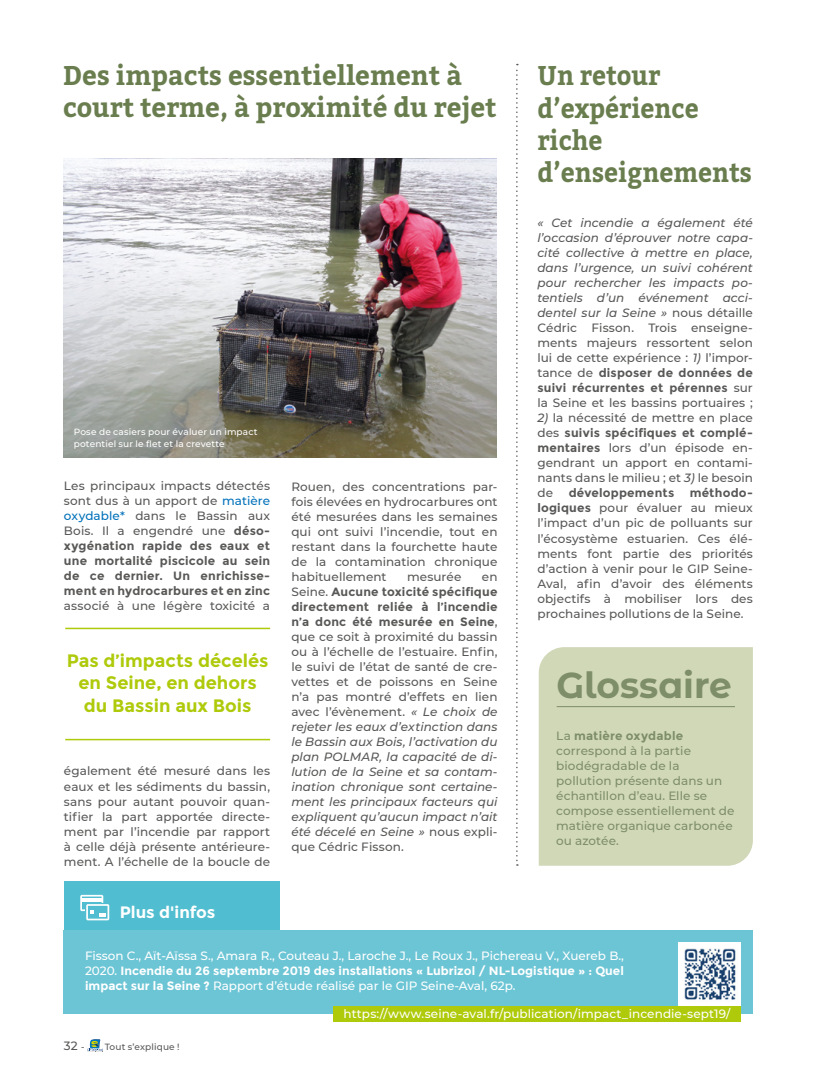
<style>
.page{position:relative;width:838px;height:1085px;background:#fff}
.page>*{position:absolute;margin:0;border:0;box-sizing:border-box;transform-origin:0 0}
.t1{font:700 36px "Montserrat Alternates";color:#7e8e69}
.t2{font:700 27px/32.4px "Bitter";color:#697d4e}
.t3{font:700 27px/32.4px "Bitter";color:#697d4e;scale:.92 1}
.t4{font:700 18px/22.5px "Montserrat";color:#afca0b;text-align:center}
.t5{font:700 16.5px "Montserrat";color:#fff}
.t6{font:italic 500 12px/15px "Montserrat";letter-spacing:.005em;color:#595857;text-align:justify}
.t7{font:500 12px/15px "Montserrat";letter-spacing:.005em;color:#595857;text-align:justify}
.t8{font:500 12px/15px "Montserrat";color:#fff;text-align:justify}
.t9{font:700 12px/15px "Montserrat";letter-spacing:.015em;color:#595857;text-align:justify}
.t10{font:500 12px/15px "Montserrat";letter-spacing:.005em;color:#7e8e69}
.t11{font:500 9px/12px "Montserrat";letter-spacing:.015em;color:#fff}
.t12{font:500 9px "Montserrat";letter-spacing:.015em;color:#595857}
.s1{font-weight:500}
.s2{font-weight:500;color:#0071ba}
.s3{font-style:normal}
.s4{font-weight:700;font-style:normal}
.s5{font-style:italic}
.s6{font-weight:700}
.s7{font-size:9px}
</style>
<div class="page">
<svg style="left:87px;top:1039px;width:16px;height:13px"></svg>
<div style="left:539px;top:647px;width:214px;height:218px;background:#d1d8b8"></div>
<hr style="left:556px;top:706px;width:179px;height:1px;background:#7e8e69">
<img style="left:63px;top:159px;width:433px;height:298px">
<hr style="left:65px;top:627px;width:205px;height:2px;background:#afca0b">
<hr style="left:65px;top:738px;width:205px;height:2px;background:#afca0b">
<div style="left:64px;top:881px;width:215px;height:49px;background:#50bed0"></div>
<div style="left:64px;top:930px;width:689px;height:83px;background:#6cc5d5"></div>
<svg style="left:80px;top:894px;width:29px;height:26px"></svg>
<img style="left:679px;top:942px;width:61px;height:63px">
<div style="left:333px;top:1006px;width:407px;height:15px;background:#afca0b"></div>
<svg style="left:516px;top:64px;width:2px;height:801px"></svg>
<h2 class="t2" style="left:63px;top:60px;width:435px">Des impacts essentiellement à court terme, à proximité du rejet</h2>
<p class="t11" style="left:74px;top:425px;width:185px">Pose de casiers pour évaluer un impact potentiel sur le flet et la crevette</p>
<p class="t9" style="left:64px;top:478px;width:208px"><span class="s1">Les principaux impacts détectés sont dus à un apport de</span> <span class="s2">matière oxydable*</span> <span class="s1">dans le Bassin aux Bois. Il a engendré une</span> déso&shy;xygénation rapide des eaux et une mortalité piscicole au sein de ce dernier. Un enrichisse&shy;ment en hydrocarbures et en zinc</p>
<p class="t7" style="left:64px;top:598px;width:208px">associé à une légère toxicité a</p>
<h3 class="t4" style="left:67px;top:649px;width:203px">Pas d’impacts décelés en Seine, en dehors du Bassin aux Bois</h3>
<p class="t7" style="left:64px;top:763px;width:208px">également été mesuré dans les eaux et les sédiments du bassin, sans pour autant pouvoir quan&shy;tifier la part apportée directe&shy;ment par l’incendie par rapport à celle déjà présente antérieure&shy;ment. A l’échelle de la boucle de</p>
<p class="t7" style="left:291px;top:478px;width:208px">Rouen, des concentrations par&shy;fois élevées en hydrocarbures ont été mesurées dans les semaines qui ont suivi l’incendie, tout en restant dans la fourchette haute de la contamination chronique habituellement</p>
<p class="t7" style="left:407px;top:568px;width:56px">mesurée</p>
<p class="t6" style="left:291px;top:568px;width:208px;text-indent:190px"><span class="s3">en Seine.</span> <span class="s4">Aucune toxicité spécifique directement reliée à l’incendie n’a donc été mesurée en Seine</span><span class="s3">, que ce soit à proximité du bassin ou à l’échelle de l’estuaire. Enfin, le suivi de l’état de santé de cre&shy;vettes et de poissons en Seine n’a pas montré d’effets en lien avec l’évènement.</span> « Le choix de rejeter les eaux d’extinction dans le Bassin aux Bois, l’activation du plan POLMAR, la capacité de di&shy;lution de la Seine et sa contam&shy;ination chronique sont certaine&shy;ment les principaux facteurs qui expliquent qu’aucun impact n’ait été décelé en Seine » <span class="s3">nous expli&shy;que Cédric Fisson.</span></p>
<h2 class="t3" style="left:537px;top:60px;width:235px">Un retour d’expérience riche d’enseignements</h2>
<p class="t6" style="left:537px;top:215px;width:217px">« Cet incendie a également été l’occasion d’éprouver notre capa&shy;cité collective à mettre en place, dans l’urgence, un suivi cohérent pour rechercher les impacts po&shy;tentiels d’un événement acci&shy;dentel sur la Seine » <span class="s3">nous détaille Cédric Fisson. Trois enseigne&shy;ments majeurs ressortent selon lui de cette expérience :</span> 1) <span class="s3">l’impor&shy;tance de</span> <span class="s4">disposer de données de suivi récurrentes et pérennes</span> <span class="s3">sur la Seine et les bassins portuaires ;</span></p>
<p class="t7" style="left:537px;top:410px;width:217px"><span class="s5">2)</span> la nécessité de mettre en place des <span class="s6">suivis spécifiques et complé&shy;mentaires</span> lors d’un épisode en&shy;gendrant un apport en contami&shy;nants dans le milieu ; et <span class="s5">3)</span> le besoin de</p>
<p class="t7" style="left:537px;top:485px;width:217px;text-indent:152px"><span class="s6">méthodo&shy;logiques</span> pour évaluer au mieux l’impact d’un pic de polluants sur l’écosystème estuarien. Ces élé&shy;ments font partie des priorités d’action à venir pour le GIP Seine-Aval, afin d’avoir des éléments objectifs à mobiliser lors des prochaines pollutions de la Seine.</p>
<p class="t9" style="left:568px;top:485px;width:107px">développements</p>
<h1 class="t1" style="left:556px;top:658px;width:177px">Glossaire</h1>
<p class="t10" style="left:556px;top:727px;width:180px">La <span class="s6">matière oxydable </span>correspond à la partie biodégradable de la pollution présente dans un échantillon d’eau. Elle se compose essentiellement de matière organique carbonée ou azotée.</p>
<h3 class="t5" style="left:120px;top:901px;width:97px">Plus d'infos</h3>
<p class="t8" style="left:85px;top:947px;width:540px">Fisson C., Aït-Aïssa S., Amara R., Couteau J., Laroche J., Le Roux J., Pichereau V., Xuereb B., 2020. <span class="s6">Incendie du 26 septembre 2019 des installations « Lubrizol / NL-Logistique » : Quel impact sur la Seine ?</span> Rapport d’étude réalisé par le GIP Seine-Aval, 62p.</p>
<p class="t8" style="left:343px;top:1005px;width:388px">https://www.seine-aval.fr/publication/impact_incendie-sept19/</p>
<p class="t7" style="left:64px;top:1037px;width:22px">32 <span class="s7">-</span></p>
<p class="t12" style="left:105px;top:1040px;width:76px">Tout s’explique !</p>
</div>
